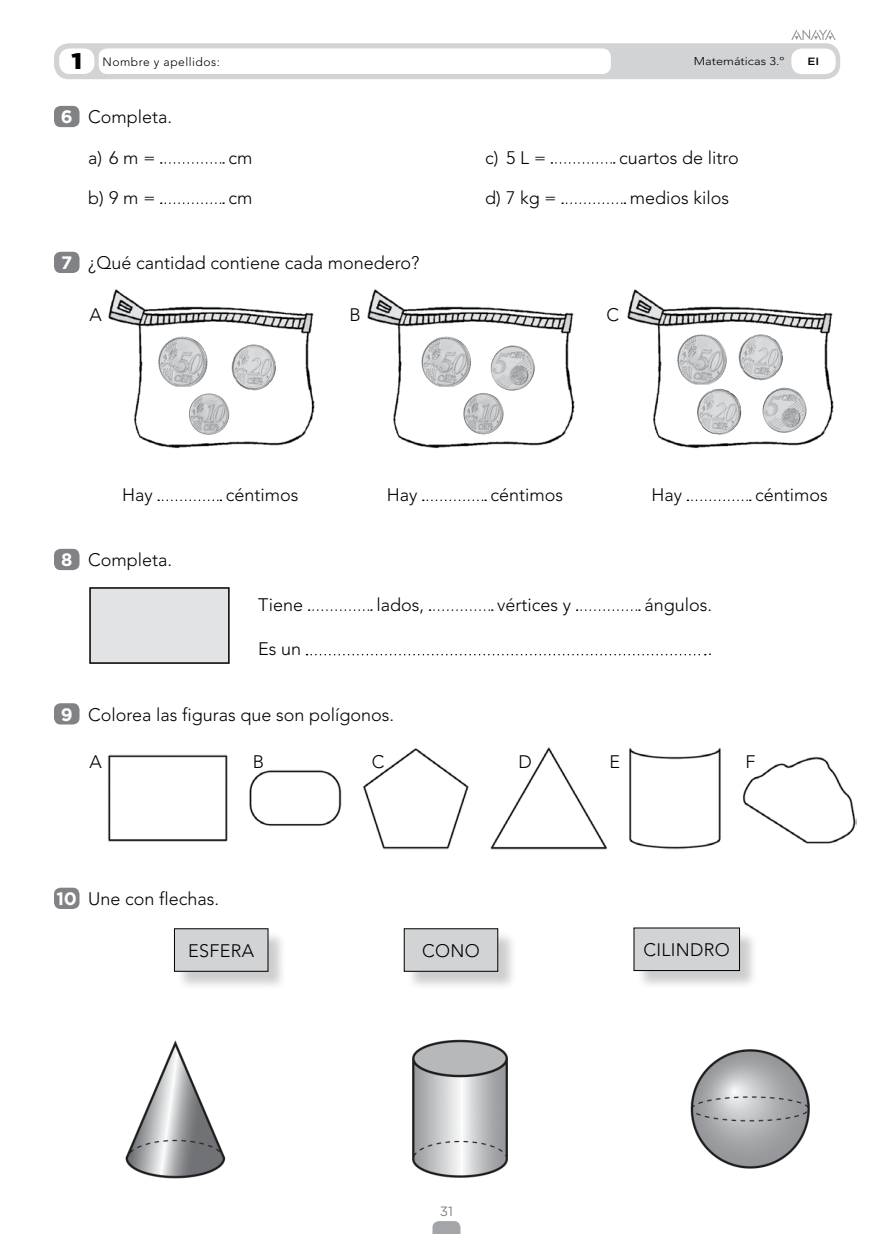
<style>
.page{position:relative;width:893px;height:1234px;background:#fff}
.page>*{position:absolute;margin:0;border:0;box-sizing:border-box;transform-origin:0 0}
.geneNumUniSiguientes{font:900 22.5px "Gotham";color:#000;scale:1.13 1}
.nuclTexAct{font:300 18px "Avenir LT Std";color:#000}
.nuclTexActSinEscribi{font:300 18px "Avenir LT Std";color:#000}
.NuclTextoActSinNum{font:300 18px "Avenir LT Std";color:#000}
.nuclTexBase{font:300 18px "Avenir LT Std";letter-spacing:.02em;color:#000}
.t1{font:700 18px "Gotham";color:#fff}
.geneFolio{font:13.5px "Gotham";color:#808285}
.geneNombreSiguientes{font:300 12px "Avenir LT Std";letter-spacing:.04em;color:#000}
.nuclTextoAsignaturaP{font:300 11.25px "Avenir LT Std";color:#000;scale:1.13 1}
.geneEvalSiguientes{font:500 10.5px "Gotham";color:#000;scale:1.13 1}
</style>
<div class="page">
<div style="left:54px;top:43px;width:786px;height:36px;background:#d1d3d4;border-radius:15px"></div>
<div style="left:791px;top:49px;width:45px;height:25px;background:#fff;border-radius:10px"></div>
<div style="left:99px;top:48px;width:512px;height:26px;background:#fff;border-radius:9px"></div>
<div style="left:59px;top:48px;width:35px;height:26px;background:#fff;border-radius:10px"></div>
<svg style="left:791px;top:30px;width:45px;height:10px"></svg>
<div style="left:54px;top:106px;width:26px;height:21px;background:#808285;border-radius:7px"></div>
<svg style="left:161px;top:162px;width:63px;height:2px"></svg>
<svg style="left:161px;top:202px;width:63px;height:2px"></svg>
<svg style="left:551px;top:162px;width:64px;height:2px"></svg>
<svg style="left:562px;top:202px;width:63px;height:2px"></svg>
<div style="left:54px;top:252px;width:26px;height:21px;background:#808285;border-radius:7px"></div>
<svg style="left:158px;top:499px;width:63px;height:2px"></svg>
<svg style="left:423px;top:499px;width:63px;height:2px"></svg>
<svg style="left:687px;top:499px;width:64px;height:2px"></svg>
<div style="left:54px;top:548px;width:26px;height:22px;background:#808285;border-radius:7px"></div>
<svg style="left:309px;top:609px;width:63px;height:1px"></svg>
<svg style="left:429px;top:609px;width:64px;height:1px"></svg>
<svg style="left:577px;top:609px;width:63px;height:1px"></svg>
<svg style="left:307px;top:653px;width:399px;height:2px"></svg>
<div style="left:54px;top:703px;width:26px;height:21px;background:#808285;border-radius:7px"></div>
<div style="left:54px;top:887px;width:26px;height:21px;background:#808285;border-radius:7px"></div>
<div style="left:90px;top:588px;width:139px;height:75px;background:#e2e3e4"></div>
<div style="left:89px;top:587px;width:141px;height:76px;border:2px solid #000"></div>
<div style="left:176px;top:930px;width:111px;height:60px;background:#000;opacity:.2"></div>
<div style="left:174px;top:928px;width:94px;height:43px;background:#d1d3d4"></div>
<div style="left:636px;top:929px;width:123px;height:60px;background:#000;opacity:.2"></div>
<div style="left:634px;top:927px;width:105px;height:43px;background:#d1d3d4"></div>
<div style="left:406px;top:930px;width:111px;height:60px;background:#000;opacity:.2"></div>
<div style="left:404px;top:928px;width:94px;height:43px;background:#d1d3d4"></div>
<div style="left:404px;top:928px;width:94px;height:43px;border:1px solid #000"></div>
<img style="left:125px;top:1039px;width:685px;height:140px">
<img style="left:108px;top:747px;width:748px;height:102px">
<svg style="left:432px;top:1221px;width:28px;height:12px"></svg>
<img style="left:108px;top:289px;width:207px;height:160px">
<img style="left:367px;top:289px;width:208px;height:160px">
<img style="left:627px;top:289px;width:207px;height:160px">
<img style="left:189px;top:393px;width:40px;height:42px">
<img style="left:463px;top:393px;width:41px;height:41px">
<img style="left:231px;top:344px;width:45px;height:46px">
<img style="left:738px;top:334px;width:45px;height:46px">
<img style="left:697px;top:389px;width:44px;height:45px">
<img style="left:158px;top:336px;width:50px;height:50px">
<img style="left:421px;top:336px;width:50px;height:50px">
<img style="left:677px;top:334px;width:50px;height:50px">
<img style="left:491px;top:345px;width:44px;height:45px">
<img style="left:762px;top:387px;width:44px;height:45px">
<p class="geneNumUniSiguientes" style="left:71px;top:46px;width:11px">1</p>
<p class="geneNombreSiguientes" style="left:103px;top:55px;width:119px">Nombre y apellidos:</p>
<p class="nuclTextoAsignaturaP" style="left:694px;top:55px;width:82px">Matemáticas 3.º</p>
<p class="geneEvalSiguientes" style="left:808px;top:54px;width:12px">EI</p>
<p class="t1" style="left:61px;top:105px;width:13px">6</p>
<p class="nuclTexAct" style="left:88px;top:107px;width:86px">Completa.</p>
<p class="nuclTexAct" style="left:88px;top:147px;width:69px">a) 6 m =</p>
<p class="nuclTexAct" style="left:228px;top:147px;width:25px">cm</p>
<p class="nuclTexAct" style="left:88px;top:187px;width:69px">b) 9 m =</p>
<p class="nuclTexAct" style="left:228px;top:187px;width:25px">cm</p>
<p class="t1" style="left:61px;top:251px;width:13px">7</p>
<p class="nuclTexAct" style="left:88px;top:252px;width:333px">¿Qué cantidad contiene cada monedero?</p>
<p class="nuclTexAct" style="left:485px;top:147px;width:62px">c) 5 L =</p>
<p class="nuclTexAct" style="left:619px;top:147px;width:121px">cuartos de litro</p>
<p class="nuclTexAct" style="left:485px;top:187px;width:73px">d) 7 kg =</p>
<p class="nuclTexAct" style="left:630px;top:187px;width:101px">medios kilos</p>
<p class="nuclTexBase" style="left:90px;top:304px;width:14px">A</p>
<p class="nuclTexBase" style="left:349px;top:304px;width:13px">B</p>
<p class="nuclTexBase" style="left:606px;top:304px;width:14px">C</p>
<p class="nuclTexActSinEscribi" style="left:122px;top:484px;width:32px">Hay</p>
<p class="nuclTexActSinEscribi" style="left:226px;top:484px;width:74px">céntimos</p>
<p class="nuclTexActSinEscribi" style="left:387px;top:484px;width:32px">Hay</p>
<p class="nuclTexActSinEscribi" style="left:490px;top:484px;width:74px">céntimos</p>
<p class="nuclTexActSinEscribi" style="left:651px;top:484px;width:32px">Hay</p>
<p class="nuclTexActSinEscribi" style="left:755px;top:484px;width:74px">céntimos</p>
<p class="t1" style="left:61px;top:547px;width:13px">8</p>
<p class="nuclTexAct" style="left:88px;top:549px;width:86px">Completa.</p>
<p class="NuclTextoActSinNum" style="left:258px;top:594px;width:47px">Tiene</p>
<p class="NuclTextoActSinNum" style="left:376px;top:594px;width:49px">lados,</p>
<p class="NuclTextoActSinNum" style="left:497px;top:594px;width:75px">vértices y</p>
<p class="NuclTextoActSinNum" style="left:644px;top:594px;width:69px">ángulos.</p>
<p class="NuclTextoActSinNum" style="left:258px;top:638px;width:45px">Es un</p>
<p class="NuclTextoActSinNum" style="left:708px;top:638px;width:6px">.</p>
<p class="t1" style="left:61px;top:702px;width:13px">9</p>
<p class="nuclTexAct" style="left:88px;top:703px;width:308px">Colorea las figuras que son polígonos.</p>
<p class="nuclTexBase" style="left:90px;top:751px;width:14px">A</p>
<p class="nuclTexBase" style="left:253px;top:751px;width:13px">B</p>
<p class="nuclTexBase" style="left:372px;top:751px;width:14px">C</p>
<p class="nuclTexBase" style="left:518px;top:751px;width:15px">D</p>
<p class="nuclTexBase" style="left:609px;top:751px;width:12px">E</p>
<p class="nuclTexBase" style="left:745px;top:751px;width:12px">F</p>
<p class="t1" style="left:56px;top:886px;width:22px">10</p>
<p class="nuclTexAct" style="left:88px;top:888px;width:133px">Une con flechas.</p>
<p class="nuclTexBase" style="left:188px;top:939px;width:67px">ESFERA</p>
<p class="nuclTexBase" style="left:422px;top:939px;width:59px">CONO</p>
<p class="nuclTexBase" style="left:644px;top:939px;width:88px">CILINDRO</p>
<p class="geneFolio" style="left:440px;top:1202px;width:15px">31</p>
</div>
